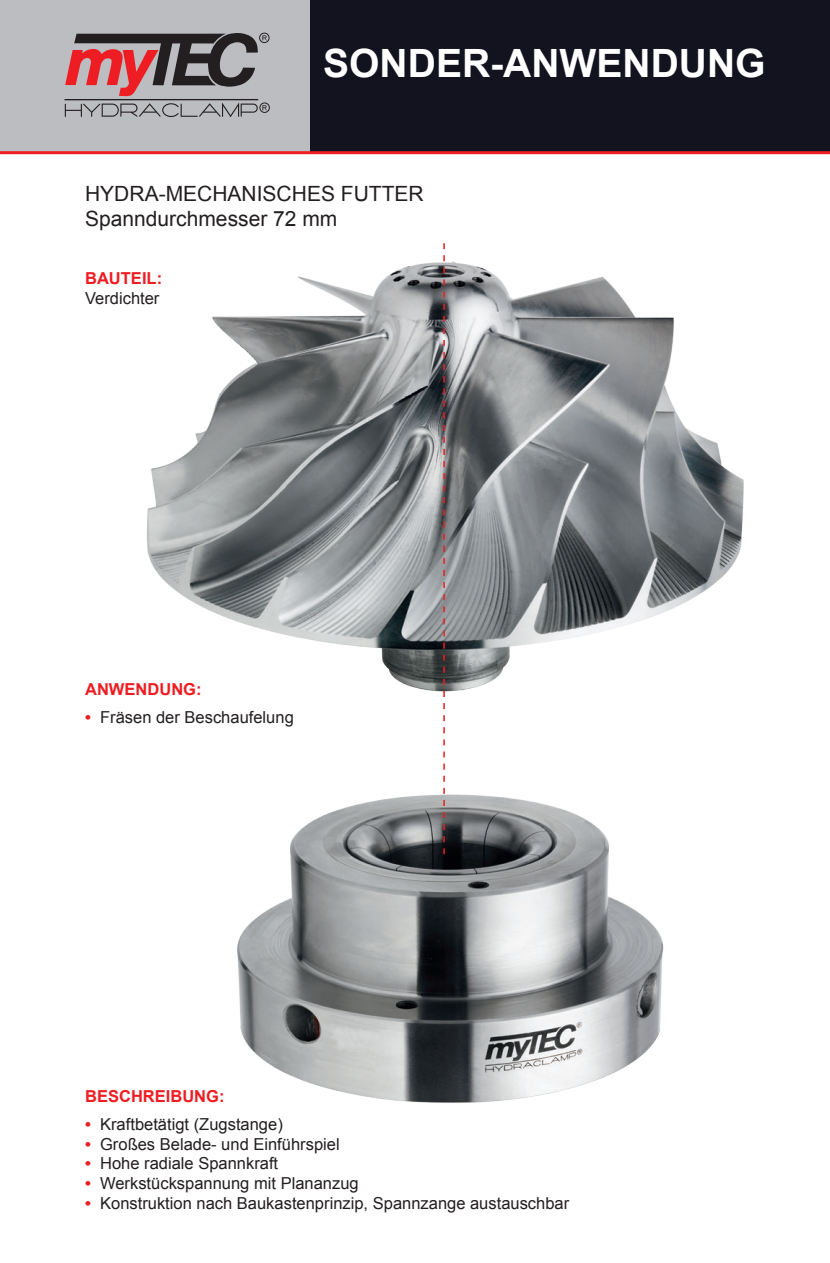
<style>
.page{position:relative;width:830px;height:1263px;background:#fff}
.page>*{position:absolute;margin:0;border:0;box-sizing:border-box;transform-origin:0 0}
.Arial_bold_26p{font:700 39px "Arial";color:#fff}
.Arial_regular_12p{font:21px "Arial";color:#231f20}
.Arial_11_regular{font:16.5px "Arial";color:#231f20}
.Arial_bold_11_Rot{font:700 16.5px "Arial";color:#ee1d23}
.Arial_bold_11_Rot-2{font:16.5px "Arial";color:#231f20}
.s1{font-weight:700;color:#ee1d23}
</style>
<div class="page">
<div style="left:0;top:0;width:828px;height:152px;background:#bcbdc0"></div>
<div style="left:310px;top:0;width:519px;height:153px;background:#13121f"></div>
<hr style="left:64px;top:99px;width:194px;height:1px;background:#231f20">
<div style="left:259px;top:33px;width:10px;height:10px;border:1px solid #231f20;border-radius:50%"></div>
<svg style="left:65px;top:32px;width:202px;height:64px"></svg>
<div style="left:259px;top:103px;width:10px;height:10px;border:1px solid #231f20;border-radius:50%"></div>
<svg style="left:65px;top:102px;width:202px;height:15px"></svg>
<img style="left:237px;top:751px;width:427px;height:352px">
<img style="left:146px;top:255px;width:598px;height:453px">
<svg style="left:443px;top:243px;width:1px;height:611px"></svg>
<hr style="left:0;top:151px;width:829px;height:3px;background:#ee1d23">
<p class="Arial_bold_26p" style="left:323px;top:38px;width:443px">SONDER-ANWENDUNG</p>
<p class="Arial_regular_12p" style="left:85px;top:180px;width:340px">HYDRA-MECHANISCHES FUTTER</p>
<p class="Arial_regular_12p" style="left:85px;top:205px;width:254px">Spanndurchmesser 72 mm</p>
<p class="Arial_bold_11_Rot" style="left:85px;top:267px;width:78px">BAUTEIL:</p>
<p class="Arial_bold_11_Rot-2" style="left:85px;top:287px;width:76px">Verdichter</p>
<p class="Arial_bold_11_Rot" style="left:85px;top:678px;width:118px">ANWENDUNG:</p>
<p class="Arial_11_regular" style="left:85px;top:706px;width:210px"><span class="s1">•</span> Fräsen der Beschaufelung</p>
<p class="Arial_bold_11_Rot" style="left:85px;top:1086px;width:141px">BESCHREIBUNG:</p>
<p class="Arial_11_regular" style="left:85px;top:1113px;width:199px"><span class="s1">•</span> Kraftbetätigt (Zugstange)</p>
<p class="Arial_11_regular" style="left:85px;top:1133px;width:256px"><span class="s1">•</span> Großes Belade- und Einführspiel</p>
<p class="Arial_11_regular" style="left:85px;top:1153px;width:194px"><span class="s1">•</span> Hohe radiale Spannkraft</p>
<p class="Arial_11_regular" style="left:85px;top:1172px;width:275px"><span class="s1">•</span> Werkstückspannung mit Plananzug</p>
<p class="Arial_11_regular" style="left:85px;top:1192px;width:485px"><span class="s1">•</span> Konstruktion nach Baukastenprinzip, Spannzange austauschbar</p>
</div>
